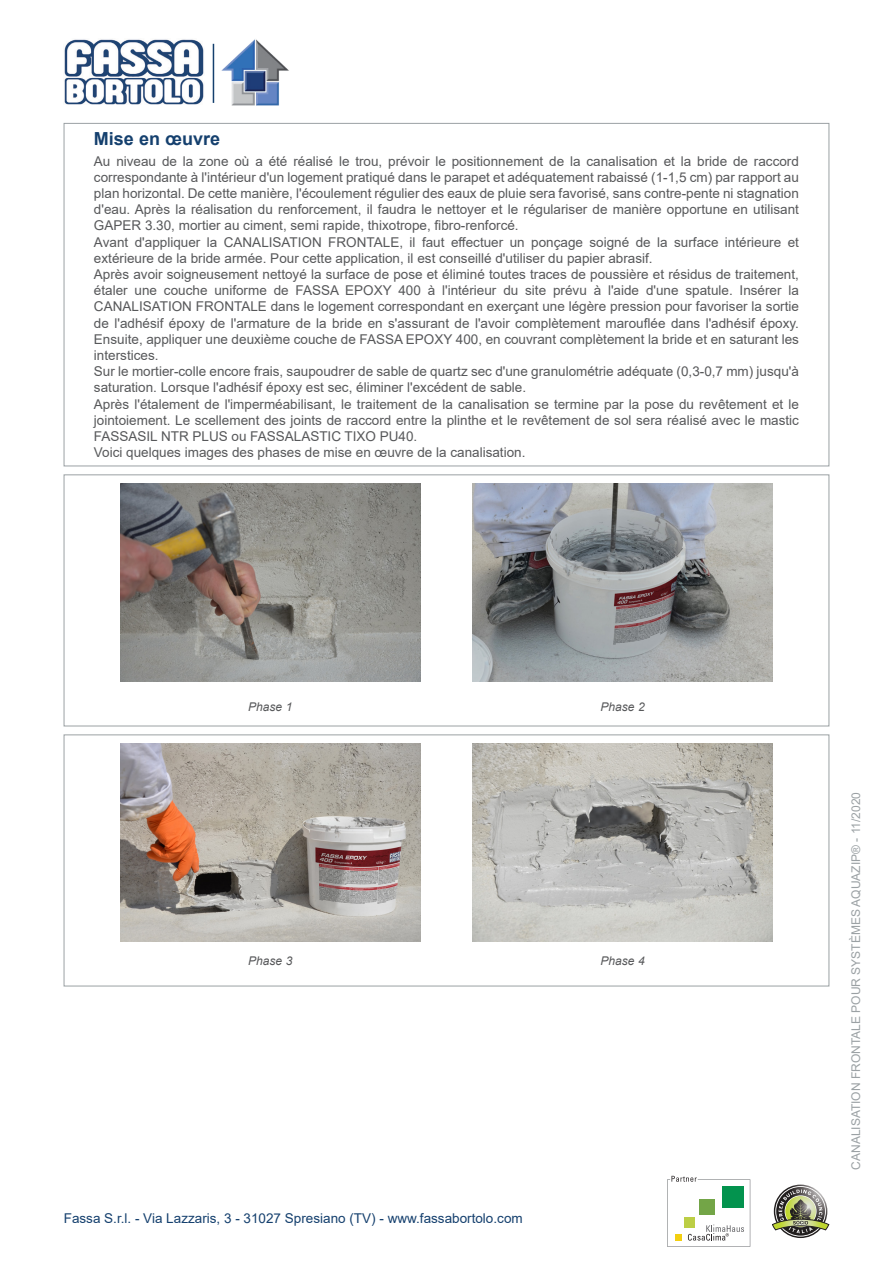
<style>
.page{position:relative;width:893px;height:1263px;background:#fff}
.page>*{position:absolute;margin:0;border:0;box-sizing:border-box;transform-origin:0 0}
.Titolo{font:700 18px "Arial";color:#15406e}
.Lavorazione{font:13.5px/16.2px "Arial";color:#57585a;text-align:justify}
.t1{font:13.5px "Arial";color:#15406e}
.t2{font:12px "Arial";color:#9ba1a4}
.Descrizione{font:italic 12px "Arial";color:#57585a}
</style>
<div class="page">
<svg style="left:667px;top:1176px;width:83px;height:71px"></svg>
<svg style="left:772px;top:1186px;width:57px;height:50px"></svg>
<img style="left:64px;top:39px;width:140px;height:66px">
<hr style="left:213px;top:44px;width:1px;height:59px;background:#15406e">
<img style="left:221px;top:39px;width:68px;height:67px">
<img style="left:121px;top:483px;width:299px;height:199px">
<img style="left:473px;top:483px;width:299px;height:199px">
<div style="left:64px;top:475px;width:765px;height:251px;border:1px solid #9ba1a4"></div>
<img style="left:121px;top:743px;width:299px;height:199px">
<img style="left:473px;top:743px;width:299px;height:199px">
<div style="left:64px;top:735px;width:765px;height:251px;border:1px solid #9ba1a4"></div>
<p class="Titolo" style="left:94px;top:126px;width:128px">Mise en œuvre</p>
<p class="Lavorazione" style="left:94px;top:153px;width:706px">Au niveau de la zone où a été réalisé le trou, prévoir le positionnement de la canalisation et la bride de raccord correspondante à l'intérieur d'un logement pratiqué dans le parapet et adéquatement rabaissé (1-1,5 cm) par rapport au plan horizontal. De cette manière, l'écoulement régulier des eaux de pluie sera favorisé, sans contre-pente ni stagnation d'eau. Après la réalisation du renforcement, il faudra le nettoyer et le régulariser de manière opportune en utilisant GAPER 3.30, mortier au ciment, semi rapide, thixotrope, fibro-renforcé.</p>
<p class="Lavorazione" style="left:94px;top:234px;width:706px">Avant d'appliquer la CANALISATION FRONTALE, il faut effectuer un ponçage soigné de la surface intérieure et extérieure de la bride armée. Pour cette application, il est conseillé d'utiliser du papier abrasif.</p>
<p class="Lavorazione" style="left:94px;top:266px;width:706px">Après avoir soigneusement nettoyé la surface de pose et éliminé toutes traces de poussière et résidus de traitement, étaler une couche uniforme de FASSA EPOXY 400 à l'intérieur du site prévu à l'aide d'une spatule. Insérer la CANALISATION FRONTALE dans le logement correspondant en exerçant une légère pression pour favoriser la sortie de l'adhésif époxy de l'armature de la bride en s'assurant de l'avoir complètement marouflée dans l'adhésif époxy.<br>Ensuite, appliquer une deuxième couche de FASSA EPOXY 400, en couvrant complètement la bride et en saturant les interstices.</p>
<p class="Lavorazione" style="left:94px;top:363px;width:706px">Sur le mortier-colle encore frais, saupoudrer de sable de quartz sec d'une granulométrie adéquate (0,3-0,7 mm) jusqu'à saturation. Lorsque l'adhésif époxy est sec, éliminer l'excédent de sable.</p>
<p class="Lavorazione" style="left:94px;top:396px;width:706px">Après l'étalement de l'imperméabilisant, le traitement de la canalisation se termine par la pose du revêtement et le jointoiement. Le scellement des joints de raccord entre la plinthe et le revêtement de sol sera réalisé avec le mastic FASSASIL NTR PLUS ou FASSALASTIC TIXO PU40.</p>
<p class="Lavorazione" style="left:94px;top:444px;width:433px">Voici quelques images des phases de mise en œuvre de la canalisation.</p>
<p class="Descrizione" style="left:248px;top:699px;width:46px">Phase 1</p>
<p class="Descrizione" style="left:601px;top:699px;width:46px">Phase 2</p>
<p class="Descrizione" style="left:248px;top:953px;width:46px">Phase 3</p>
<p class="Descrizione" style="left:601px;top:953px;width:46px">Phase 4</p>
<p class="t1" style="left:64px;top:1208px;width:460px">Fassa S.r.l. - Via Lazzaris, 3 - 31027 Spresiano (TV) - www.fassabortolo.com</p>
<p class="t2" style="left:848px;top:1170px;width:379px;rotate:-90deg">CANALISATION FRONTALE POUR SYSTÈMES AQUAZIP® - 11/2020</p>
</div>
